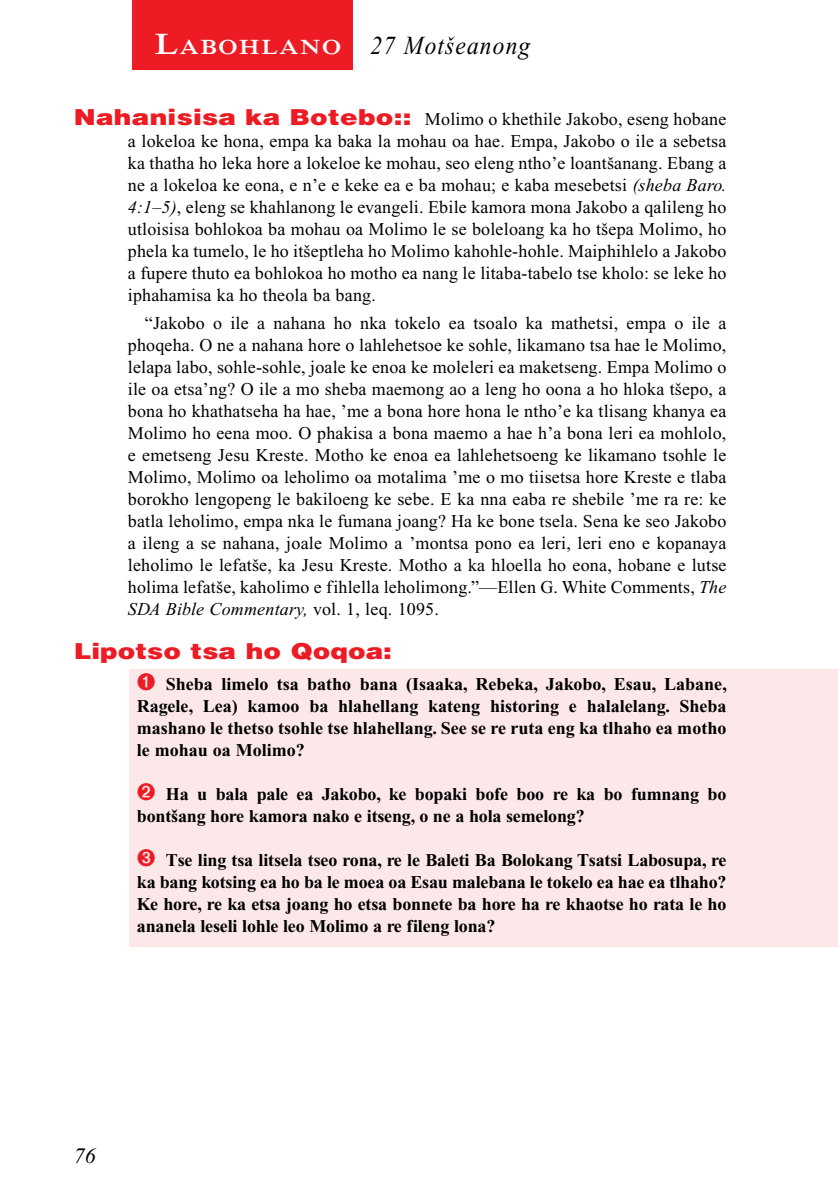
<style>
.page{position:relative;width:840px;height:1191px;background:#fff}
.page>*{position:absolute;margin:0;border:0;box-sizing:border-box;transform-origin:0 0}
.t1{font:italic 26px "Times New Roman PS Std";letter-spacing:.05em;color:#000;scale:.9 1}
.t2{font:900 22px "Helvetica LT Std";color:#ed1c24;scale:1.2 1}
.t3{font:italic 22px "Times New Roman PS Std";color:#000}
.t4{font:600 21px "Times NRMT Std";letter-spacing:.07em;color:#fff;scale:1.1 1}
.t5{font:18px/22px "Times New Roman PS Std";letter-spacing:.01em;color:#000;text-align:justify}
.t6{font:700 18px/22px "Times New Roman PS Std";letter-spacing:-.01em;color:#000;text-align:justify}
.s1{font-size:30px}
.s2{font-family:"Helvetica LT Std";font-weight:900;font-size:22px;color:#ed1c24}
.s3{font-style:italic}
.s4{color:#ed1c24}
</style>
<div class="page">
<div style="left:133px;top:0;width:220px;height:69px;background:#ed1c24"></div>
<div style="left:130px;top:669px;width:707px;height:277px;background:#fde8e9"></div>
<p class="t4" style="left:155px;top:35px;width:171px"><span class="s1">L</span>ABOHLANO</p>
<h1 class="t1" style="left:370px;top:32px;width:179px">27 Motšeanong</h1>
<p class="t5" style="left:128px;top:108px;width:600px;text-indent:-54px"><span class="s2">Nahanisisa ka Botebo::</span> Molimo o khethile Jakobo, eseng hobane a lokeloa ke hona, empa ka baka la mohau oa hae. Empa, Jakobo o ile a sebetsa ka thatha ho leka hore a lokeloe ke mohau, seo eleng ntho’e loantšanang. Ebang a ne a lokeloa ke eona, e n’e e keke ea e ba mohau; e kaba mesebetsi <span class="s3">(sheba Baro.<br>4:1–5)</span>, eleng se khahlanong le evangeli. Ebile kamora mona Jakobo a qalileng ho utloisisa bohlokoa ba mohau oa Molimo le se boleloang ka ho tšepa Molimo, ho phela ka tumelo, le ho itšeptleha ho Molimo kahohle-hohle. Maiphihlelo a Jakobo a fupere thuto ea bohlokoa ho motho ea nang le litaba-tabelo tse kholo: se leke ho iphahamisa ka ho theola ba bang.</p>
<p class="t5" style="left:128px;top:312px;width:600px;text-indent:17px">“Jakobo o ile a nahana ho nka tokelo ea tsoalo ka mathetsi, empa o ile a phoqeha. O ne a nahana hore o lahlehetsoe ke sohle, likamano tsa hae le Molimo, lelapa labo, sohle-sohle, joale ke enoa ke moleleri ea maketseng. Empa Molimo o ile oa etsa’ng? O ile a mo sheba maemong ao a leng ho oona a ho hloka tšepo, a bona ho khathatseha ha hae, ’me a bona hore hona le ntho’e ka tlisang khanya ea Molimo ho eena moo. O phakisa a bona maemo a hae h’a bona leri ea mohlolo, e emetseng Jesu Kreste. Motho ke enoa ea lahlehetsoeng ke likamano tsohle le Molimo, Molimo oa leholimo oa motalima ’me o mo tiisetsa hore Kreste e tlaba borokho lengopeng le bakiloeng ke sebe. E ka nna eaba re shebile ’me ra re: ke batla leholimo, empa nka le fumana joang? Ha ke bone tsela. Sena ke seo Jakobo a ileng a se nahana, joale Molimo a ’montsa pono ea leri, leri eno e kopanaya leholimo le lefatše, ka Jesu Kreste. Motho a ka hloella ho eona, hobane e lutse holima lefatše, kaholimo e fihlella leholimong.”—Ellen G. White Comments, <span class="s3">The SDA Bible Commentary,</span> vol. 1, leq. 1095.</p>
<p class="t2" style="left:74px;top:636px;width:266px">Lipotso tsa ho Qoqoa:</p>
<p class="t6" style="left:137px;top:673px;width:591px"><span class="s4">➊</span> Sheba limelo tsa batho bana (Isaaka, Rebeka, Jakobo, Esau, Labane, Ragele, Lea) kamoo ba hlahellang kateng historing e halalelang. Sheba mashano le thetso tsohle tse hlahellang. See se re ruta eng ka tlhaho ea motho le mohau oa Molimo?</p>
<p class="t6" style="left:137px;top:783px;width:590px"><span class="s4">➋</span> Ha u bala pale ea Jakobo, ke bopaki bofe boo re ka bo fumnang bo bontšang hore kamora nako e itseng, o ne a hola semelong?</p>
<p class="t6" style="left:137px;top:849px;width:591px"><span class="s4">➌</span> Tse ling tsa litsela tseo rona, re le Baleti Ba Bolokang Tsatsi Labosupa, re ka bang kotsing ea ho ba le moea oa Esau malebana le tokelo ea hae ea tlhaho?<br>Ke hore, re ka etsa joang ho etsa bonnete ba hore ha re khaotse ho rata le ho ananela leseli lohle leo Molimo a re fileng lona?</p>
<p class="t3" style="left:74px;top:1144px;width:23px">76</p>
</div>
